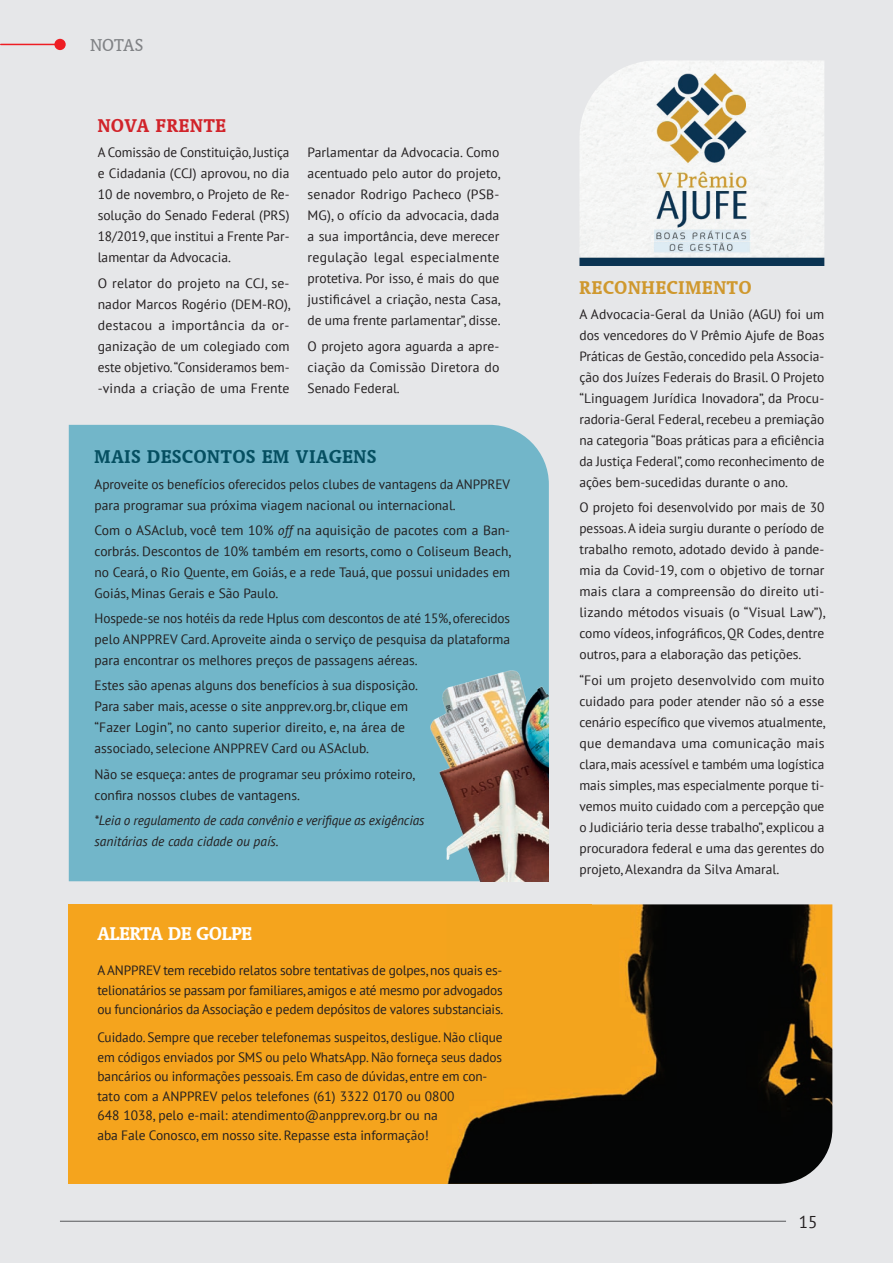
<style>
.page{position:relative;width:893px;height:1263px;background:#fff}
.page>*{position:absolute;margin:0;border:0;box-sizing:border-box;transform-origin:0 0}
.t1{font:700 21px "Oranda BT";letter-spacing:.04em;color:#054f61}
.t2{font:700 21px "Oranda BT";letter-spacing:.04em;color:#cf982e}
.t3{font:700 21px "Oranda BT";color:#fff}
.t4{font:700 21px "Oranda BT";letter-spacing:.04em;color:#d1232a}
.t5{font:19.5px "Oranda BT";color:#808285}
.t6{font:17.1px "PT Sans";color:#231f20}
.t7{font:13.5px/21px "PT Sans";color:#231f20;text-align:justify}
.t8{font:italic 13.5px/21px "PT Sans";letter-spacing:-.005em;color:#231f20}
.s1{font-style:italic}
</style>
<div class="page">
<div style="left:1px;top:0;width:892px;height:1263px;background:#e6e7e9"></div>
<hr style="left:60px;top:1221px;width:726px;height:1px;background:#57585a">
<div style="left:69px;top:425px;width:480px;height:456px;background:#72b6c9"></div>
<img style="left:416px;top:631px;width:133px;height:250px">
<hr style="left:1px;top:44px;width:59px;height:1px;background:#ee1d23">
<div style="left:54px;top:39px;width:12px;height:11px;background:#ee1d23;border-radius:50%"></div>
<div style="left:68px;top:904px;width:524px;height:280px;background:#f5a41d"></div>
<img style="left:447px;top:904px;width:385px;height:280px">
<img style="left:579px;top:60px;width:245px;height:206px">
<h2 class="t5" style="left:90px;top:34px;width:55px">NOTAS</h2>
<h1 class="t4" style="left:98px;top:113px;width:130px">NOVA FRENTE</h1>
<p class="t7" style="left:98px;top:142px;width:193px">A Comissão de Constituição, Justiça e Cidadania (CCJ) aprovou, no dia 10 de novembro, o Projeto de Re&shy;solução do Senado Federal (PRS)<br>18/2019, que institui a Frente Par&shy;lamentar da Advocacia.</p>
<p class="t7" style="left:98px;top:272px;width:194px">O relator do projeto na CCJ, se&shy;nador Marcos Rogério (DEM-RO), destacou a importância da or&shy;ganização de um colegiado com este objetivo. “Consideramos bem--vinda a criação de uma Frente</p>
<p class="t7" style="left:308px;top:142px;width:195px">Parlamentar da Advocacia. Como acentuado pelo autor do projeto, senador Rodrigo Pacheco (PSB-MG), o ofício da advocacia, dada a sua importância, deve merecer regulação legal especialmente protetiva. Por isso, é mais do que justificável a criação, nesta Casa, de uma frente parlamentar”, disse.</p>
<p class="t7" style="left:308px;top:335px;width:193px">O projeto agora aguarda a apre&shy;ciação da Comissão Diretora do Senado Federal.</p>
<h1 class="t1" style="left:95px;top:444px;width:283px">MAIS DESCONTOS EM VIAGENS</h1>
<p class="t7" style="left:95px;top:473px;width:417px">Aproveite os benefícios oferecidos pelos clubes de vantagens da ANPPREV para programar sua próxima viagem nacional ou internacional.</p>
<p class="t7" style="left:95px;top:519px;width:418px">Com o ASAclub, você tem 10% <span class="s1">off</span> na aquisição de pacotes com a Ban&shy;corbrás. Descontos de 10% também em resorts, como o Coliseum Beach, no Ceará, o Rio Quente, em Goiás, e a rede Tauá, que possui unidades em Goiás, Minas Gerais e São Paulo.</p>
<p class="t7" style="left:95px;top:607px;width:417px">Hospede-se nos hotéis da rede Hplus com descontos de até 15%, oferecidos pelo ANPPREV Card. Aproveite ainda o serviço de pesquisa da plataforma para encontrar os melhores preços de passagens aéreas.</p>
<p class="t7" style="left:95px;top:675px;width:325px;text-align:left">Estes são apenas alguns dos benefícios à sua disposição.<br>Para saber mais, acesse o site anpprev.org.br, clique em “Fazer Login”, no canto superior direito, e, na área de associado, selecione ANPPREV Card ou ASAclub.</p>
<p class="t7" style="left:95px;top:763px;width:322px">Não se esqueça: antes de programar seu próximo roteiro, confira nossos clubes de vantagens.</p>
<p class="t8" style="left:95px;top:809px;width:331px">*Leia o regulamento de cada convênio e verifique as exigências sanitárias de cada cidade ou país.</p>
<h1 class="t3" style="left:97px;top:921px;width:156px">ALERTA DE GOLPE</h1>
<p class="t7" style="left:97px;top:961px;width:407px;line-height:19.5px">A ANPPREV tem recebido relatos sobre tentativas de golpes, nos quais es&shy;telionatários se passam por familiares, amigos e até mesmo por advogados ou funcionários da Associação e pedem depósitos de valores substanciais.</p>
<p class="t7" style="left:97px;top:1028px;width:407px;line-height:19.5px;text-align:left">Cuidado. Sempre que receber telefonemas suspeitos, desligue. Não clique em códigos enviados por SMS ou pelo WhatsApp. Não forneça seus dados bancários ou informações pessoais. Em caso de dúvidas, entre em con&shy;tato com a ANPPREV pelos telefones (61) 3322 0170 ou 0800<br>648 1038, pelo e-mail: atendimento@anpprev.org.br ou na<br>aba Fale Conosco, em nosso site. Repasse esta informação!</p>
<h1 class="t2" style="left:579px;top:275px;width:173px">RECONHECIMENTO</h1>
<p class="t7" style="left:579px;top:303px;width:247px">A Advocacia-Geral da União (AGU) foi um dos vencedores do V Prêmio Ajufe de Boas Práticas de Gestão, concedido pela Associa&shy;ção dos Juízes Federais do Brasil. O Projeto “Linguagem Jurídica Inovadora”, da Procu&shy;radoria-Geral Federal, recebeu a premiação na categoria “Boas práticas para a eficiência da Justiça Federal”, como reconhecimento de ações bem-sucedidas durante o ano.</p>
<p class="t7" style="left:579px;top:497px;width:247px">O projeto foi desenvolvido por mais de 30 pessoas. A ideia surgiu durante o período de trabalho remoto, adotado devido à pande&shy;mia da Covid-19, com o objetivo de tornar mais clara a compreensão do direito uti&shy;lizando métodos visuais (o “Visual Law”), como vídeos, infográficos, QR Codes, dentre outros, para a elaboração das petições.</p>
<p class="t7" style="left:579px;top:669px;width:247px">“Foi um projeto desenvolvido com muito cuidado para poder atender não só a esse cenário específico que vivemos atualmente, que demandava uma comunicação mais clara, mais acessível e também uma logística mais simples, mas especialmente porque ti&shy;vemos muito cuidado com a percepção que o Judiciário teria desse trabalho”, explicou a procuradora federal e uma das gerentes do projeto, Alexandra da Silva Amaral.</p>
<p class="t6" style="left:799px;top:1211px;width:45px">15 15</p>
</div>
